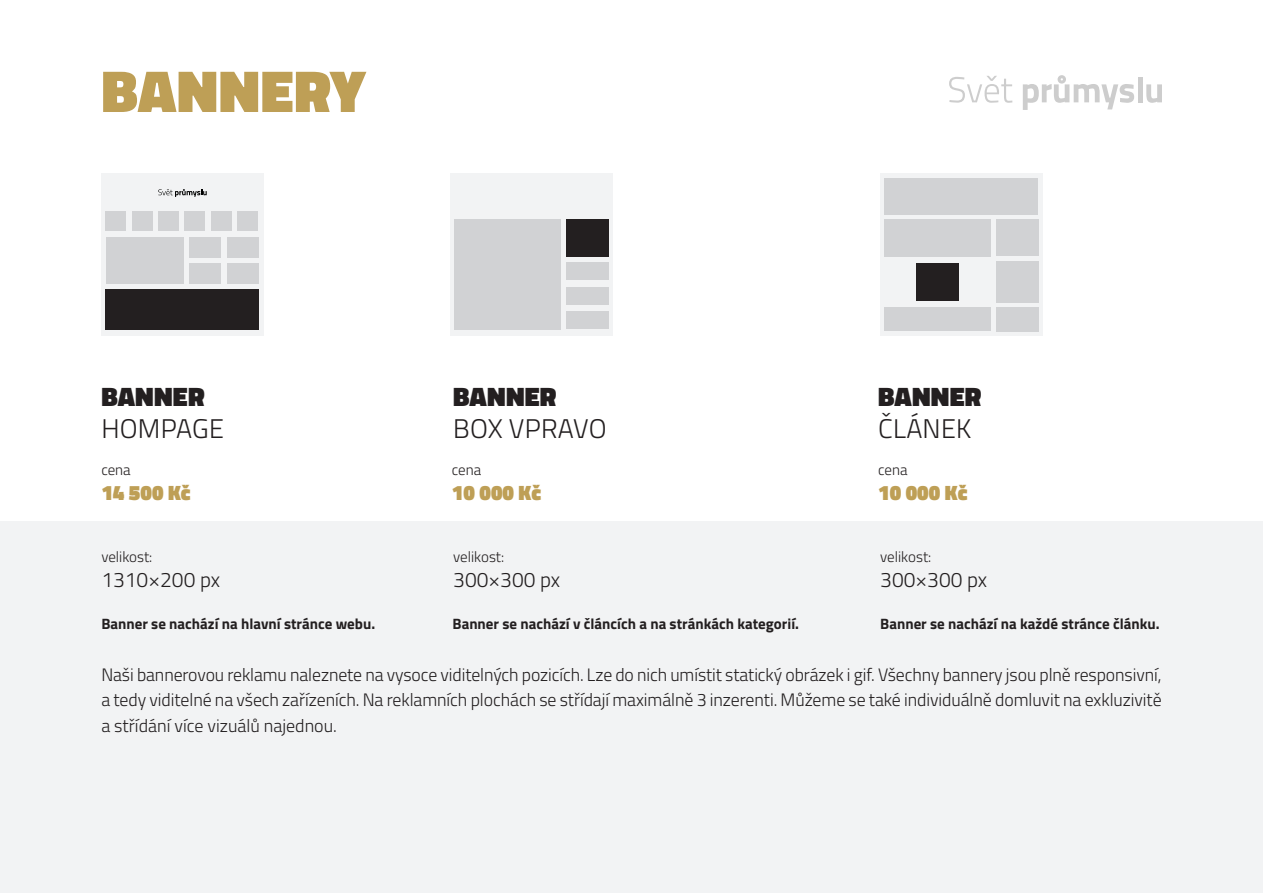
<style>
.page{position:relative;width:1263px;height:893px;background:#fff}
.page>*{position:absolute;margin:0;border:0;box-sizing:border-box;transform-origin:0 0}
.nadpis{font:900 60px "Titillium Web";letter-spacing:.01em;color:#be9f56}
.nadpis-2{font:300 27px "Titillium Web";letter-spacing:.01em;color:#231f20}
.nadpis-3{font:900 27px "Titillium Web";letter-spacing:.01em;color:#231f20}
.nadpis-4{font:300 21px "Titillium Web";color:#231f20}
.nadpis-5{font:900 21px "Titillium Web";color:#be9f56}
.t1{font:300 18px/25.5px "Titillium Web";color:#231f20;text-align:justify}
.nadpis-6{font:700 15px "Titillium Web";color:#231f20}
.nadpis-7{font:300 15px "Titillium Web";color:#231f20}
</style>
<div class="page">
<div style="left:0;top:522px;width:1263px;height:371px;background:#f2f3f4"></div>
<div style="left:451px;top:174px;width:162px;height:162px;background:#f2f3f4"></div>
<div style="left:455px;top:219px;width:106px;height:111px;background:#d1d2d4"></div>
<div style="left:567px;top:219px;width:42px;height:38px;background:#231f20"></div>
<div style="left:567px;top:262px;width:42px;height:18px;background:#d1d2d4"></div>
<div style="left:567px;top:287px;width:42px;height:17px;background:#d1d2d4"></div>
<div style="left:567px;top:311px;width:42px;height:17px;background:#d1d2d4"></div>
<div style="left:101px;top:174px;width:163px;height:162px;background:#f2f3f4"></div>
<div style="left:105px;top:289px;width:154px;height:41px;background:#231f20"></div>
<div style="left:105px;top:212px;width:21px;height:19px;background:#d1d2d4"></div>
<div style="left:132px;top:212px;width:21px;height:19px;background:#d1d2d4"></div>
<div style="left:106px;top:237px;width:78px;height:47px;background:#d1d2d4"></div>
<div style="left:158px;top:212px;width:21px;height:19px;background:#d1d2d4"></div>
<div style="left:185px;top:212px;width:20px;height:19px;background:#d1d2d4"></div>
<div style="left:190px;top:237px;width:31px;height:20px;background:#d1d2d4"></div>
<div style="left:190px;top:263px;width:31px;height:21px;background:#d1d2d4"></div>
<div style="left:227px;top:237px;width:32px;height:20px;background:#d1d2d4"></div>
<div style="left:227px;top:263px;width:32px;height:21px;background:#d1d2d4"></div>
<div style="left:211px;top:212px;width:21px;height:19px;background:#d1d2d4"></div>
<div style="left:237px;top:212px;width:21px;height:19px;background:#d1d2d4"></div>
<svg style="left:158px;top:189px;width:49px;height:8px"></svg>
<div style="left:880px;top:174px;width:162px;height:162px;background:#f2f3f4"></div>
<div style="left:884px;top:179px;width:154px;height:36px;background:#d1d2d4"></div>
<div style="left:884px;top:219px;width:106px;height:37px;background:#d1d2d4"></div>
<div style="left:884px;top:307px;width:106px;height:24px;background:#d1d2d4"></div>
<div style="left:996px;top:219px;width:42px;height:37px;background:#d1d2d4"></div>
<div style="left:996px;top:261px;width:42px;height:41px;background:#d1d2d4"></div>
<div style="left:996px;top:307px;width:42px;height:24px;background:#d1d2d4"></div>
<div style="left:916px;top:263px;width:42px;height:38px;background:#231f20"></div>
<svg style="left:949px;top:76px;width:63px;height:27px"></svg>
<svg style="left:1023px;top:75px;width:111px;height:34px"></svg>
<div style="left:1137px;top:77px;width:5px;height:25px;background:#cdcdcd"></div>
<svg style="left:1146px;top:84px;width:15px;height:19px"></svg>
<p class="nadpis" style="left:101px;top:47px;width:266px">BANNERY</p>
<p class="nadpis-3" style="left:101px;top:377px;width:105px">BANNER</p>
<p class="nadpis-2" style="left:101px;top:409px;width:124px">HOMPAGE</p>
<p class="nadpis-7" style="left:101px;top:458px;width:31px">cena</p>
<p class="nadpis-5" style="left:101px;top:477px;width:91px">14 500 Kč</p>
<p class="nadpis-3" style="left:453px;top:377px;width:105px">BANNER</p>
<p class="nadpis-2" style="left:453px;top:409px;width:155px">BOX VPRAVO</p>
<p class="nadpis-7" style="left:452px;top:458px;width:31px">cena</p>
<p class="nadpis-5" style="left:452px;top:477px;width:91px">10 000 Kč</p>
<p class="nadpis-3" style="left:878px;top:377px;width:105px">BANNER</p>
<p class="nadpis-2" style="left:878px;top:409px;width:95px">ČLÁNEK</p>
<p class="nadpis-7" style="left:878px;top:458px;width:31px">cena</p>
<p class="nadpis-5" style="left:878px;top:477px;width:91px">10 000 Kč</p>
<p class="nadpis-7" style="left:101px;top:546px;width:53px">velikost:</p>
<p class="nadpis-4" style="left:101px;top:564px;width:120px">1310×200 px</p>
<p class="nadpis-6" style="left:101px;top:613px;width:275px">Banner se nachází na hlavní stránce webu.</p>
<p class="nadpis-6" style="left:452px;top:613px;width:348px">Banner se nachází v článcích a na stránkách kategorií.</p>
<p class="nadpis-6" style="left:880px;top:613px;width:281px">Banner se nachází na každé stránce článku.</p>
<p class="nadpis-7" style="left:453px;top:546px;width:53px">velikost:</p>
<p class="nadpis-4" style="left:453px;top:564px;width:109px">300×300 px</p>
<p class="nadpis-7" style="left:880px;top:546px;width:53px">velikost:</p>
<p class="nadpis-4" style="left:880px;top:564px;width:109px">300×300 px</p>
<p class="t1" style="left:101px;top:661px;width:1062px">Naši bannerovou reklamu naleznete na vysoce viditelných pozicích. Lze do nich umístit statický obrázek i gif. Všechny bannery jsou plně responsivní, a tedy viditelné na všech zařízeních. Na reklamních plochách se střídají maximálně 3 inzerenti. Můžeme se také individuálně domluvit na exkluzivitě a střídání více vizuálů najednou.</p>
</div>
